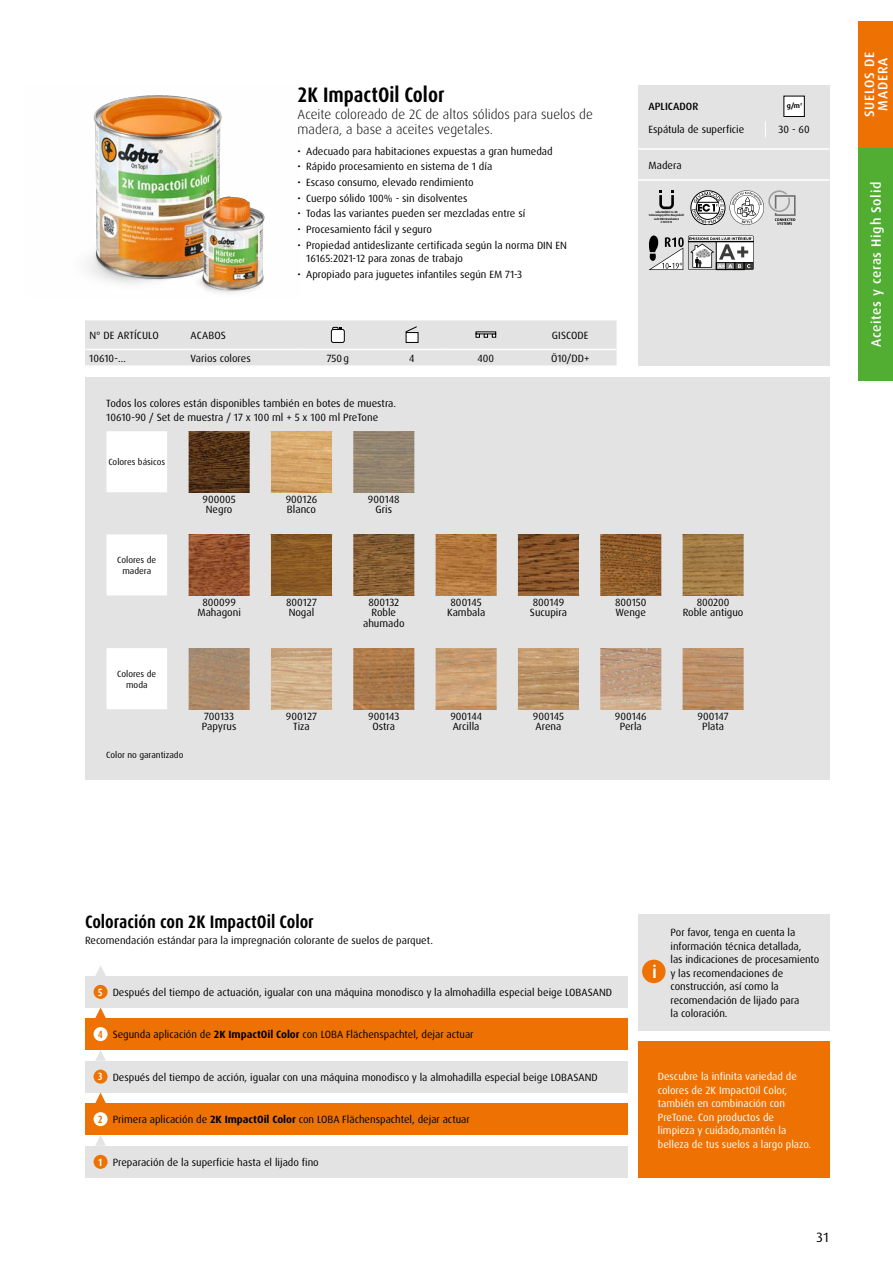
<style>
.page{position:relative;width:893px;height:1263px;background:#fff}
.page>*{position:absolute;margin:0;border:0;box-sizing:border-box;transform-origin:0 0}
.t1{font:700 condensed 21px "Dax Pro";color:#000}
.t2{font:700 condensed 18px "Dax Pro";color:#000}
.t3{font:700 condensed 17.55px "Dax Pro";color:#fff}
.t4{font:300 13.5px/15px "Dax Pro";color:#000}
.t5{font:500 13.5px/13.5px "Dax Pro";letter-spacing:.05em;color:#fff;text-align:center}
.t6{font:13.5px "Dax Pro";color:#000}
.t7{font:10.5px/10.5px "Dax Pro";color:#000}
.t8{font:10.5px/13.5px "Dax Pro";color:#fff}
.t9{font:500 10.5px "Dax Pro";color:#000}
.t10{font:700 condensed 10.5px "Dax Pro";color:#fff}
.t11{font:700 condensed 10.5px "Dax Pro";color:#ee7203}
.t12{font:9px/10.8px "Dax Pro";color:#000;text-align:center}
.t13{font:700 expanded 6.9px "Dax Pro";color:#000;scale:.9 1}
.t14{font:700 3px/3.4px "Dax Pro";color:#000;text-align:center;scale:.82 1}
.s1{font-size:5.7px}
.s2{font-weight:700}
</style>
<div class="page">
<div style="left:638px;top:914px;width:191px;height:117px;background:#e3e3e3"></div>
<div style="left:638px;top:1042px;width:191px;height:136px;background:#ee7203"></div>
<div style="left:85px;top:1146px;width:542px;height:31px;background:#e3e3e3"></div>
<div style="left:85px;top:1103px;width:542px;height:32px;background:#ee7203"></div>
<div style="left:85px;top:1061px;width:542px;height:31px;background:#e3e3e3"></div>
<div style="left:85px;top:1018px;width:542px;height:32px;background:#ee7203"></div>
<div style="left:85px;top:976px;width:542px;height:32px;background:#e3e3e3"></div>
<div style="left:94px;top:1112px;width:14px;height:14px;background:#fff;border-radius:50%"></div>
<div style="left:94px;top:1069px;width:14px;height:15px;background:#ee7203;border-radius:50%"></div>
<div style="left:94px;top:1155px;width:14px;height:14px;background:#ee7203;border-radius:50%"></div>
<div style="left:94px;top:985px;width:14px;height:14px;background:#ee7203;border-radius:50%"></div>
<div style="left:94px;top:1027px;width:14px;height:14px;background:#fff;border-radius:50%"></div>
<svg style="left:95px;top:1007px;width:11px;height:11px"></svg>
<svg style="left:95px;top:1050px;width:11px;height:11px"></svg>
<svg style="left:95px;top:966px;width:11px;height:10px"></svg>
<svg style="left:95px;top:1092px;width:11px;height:11px"></svg>
<svg style="left:95px;top:1135px;width:11px;height:11px"></svg>
<div style="left:642px;top:960px;width:24px;height:23px;background:#ee7203;border-radius:50%"></div>
<div style="left:858px;top:147px;width:35px;height:234px;background:#52ae32"></div>
<div style="left:858px;top:21px;width:35px;height:126px;background:#ee7203"></div>
<img style="left:87px;top:95px;width:178px;height:199px">
<div style="left:638px;top:85px;width:191px;height:238px;background:#e3e3e3"></div>
<div style="left:638px;top:319px;width:191px;height:46px;background:#e3e3e3"></div>
<svg style="left:85px;top:320px;width:532px;height:46px;background:#e2e2e2"></svg>
<div style="left:85px;top:378px;width:744px;height:402px;background:#e3e3e3"></div>
<svg style="left:106px;top:431px;width:61px;height:278px"></svg>
<img style="left:189px;top:431px;width:61px;height:61px">
<img style="left:271px;top:431px;width:61px;height:61px">
<img style="left:353px;top:431px;width:61px;height:61px">
<img style="left:189px;top:534px;width:61px;height:61px">
<img style="left:271px;top:534px;width:61px;height:61px">
<img style="left:353px;top:534px;width:61px;height:61px">
<img style="left:436px;top:534px;width:61px;height:61px">
<img style="left:518px;top:534px;width:61px;height:61px">
<img style="left:600px;top:534px;width:61px;height:61px">
<img style="left:683px;top:534px;width:61px;height:61px">
<img style="left:189px;top:648px;width:61px;height:61px">
<img style="left:271px;top:648px;width:61px;height:61px">
<img style="left:353px;top:648px;width:61px;height:61px">
<img style="left:436px;top:648px;width:61px;height:61px">
<img style="left:518px;top:648px;width:61px;height:61px">
<img style="left:600px;top:648px;width:61px;height:61px">
<img style="left:683px;top:648px;width:61px;height:61px">
<hr style="left:638px;top:148px;width:191px;height:2px;background:#fff">
<svg style="left:659px;top:190px;width:15px;height:19px"></svg>
<svg style="left:691px;top:190px;width:105px;height:35px"></svg>
<hr style="left:638px;top:179px;width:191px;height:2px;background:#fff">
<svg style="left:648px;top:235px;width:106px;height:35px"></svg>
<div style="left:784px;top:96px;width:20px;height:21px;background:#fff"></div>
<div style="left:783px;top:96px;width:22px;height:21px;border:1px solid #000"></div>
<h1 class="t1" style="left:298px;top:81px;width:148px">2K ImpactOil Color</h1>
<p class="t4" style="left:298px;top:107px;width:297px">Aceite coloreado de 2C de altos sólidos para suelos de madera, a base a aceites vegetales.</p>
<p class="t7" style="left:298px;top:146px;width:256px">• Adecuado para habitaciones expuestas a gran humedad</p>
<p class="t7" style="left:298px;top:162px;width:196px">• Rápido procesamiento en sistema de 1 día</p>
<p class="t7" style="left:298px;top:177px;width:177px">• Escaso consumo, elevado rendimiento</p>
<p class="t7" style="left:298px;top:193px;width:171px">• Cuerpo sólido 100% - sin disolventes</p>
<p class="t7" style="left:298px;top:208px;width:229px">• Todas las variantes pueden ser mezcladas entre sí</p>
<p class="t7" style="left:298px;top:224px;width:136px">• Procesamiento fácil y seguro</p>
<p class="t7" style="left:306px;top:238px;width:262px;line-height:13.5px;text-indent:-9px">• Propiedad antideslizante certificada según la norma DIN EN<br>16165:2021-12 para zonas de trabajo</p>
<p class="t7" style="left:298px;top:269px;width:226px">• Apropiado para juguetes infantiles según EM 71-3</p>
<p class="t7" style="left:89px;top:330px;width:71px">N° DE ARTÍCULO</p>
<p class="t7" style="left:191px;top:330px;width:37px">ACABOS</p>
<p class="t7" style="left:552px;top:330px;width:38px">GISCODE</p>
<p class="t7" style="left:89px;top:353px;width:38px">10610-…</p>
<p class="t7" style="left:191px;top:353px;width:62px">Varios colores</p>
<p class="t7" style="left:327px;top:353px;width:24px">750g</p>
<p class="t7" style="left:409px;top:353px;width:7px">4</p>
<p class="t7" style="left:478px;top:353px;width:18px">400</p>
<p class="t7" style="left:551px;top:353px;width:40px">Ö10/DD+</p>
<p class="t7" style="left:106px;top:397px;width:291px;line-height:13.5px">Todos los colores están disponibles también en botes de muestra.<br>10610-90 / Set de muestra / 17 x 100 ml + 5 x 100 ml PreTone</p>
<p class="t12" style="left:108px;top:457px;width:58px">Colores básicos</p>
<p class="t12" style="left:117px;top:555px;width:41px">Colores de madera</p>
<p class="t7" style="left:203px;top:494px;width:35px;text-align:center">900005<br>Negro</p>
<p class="t7" style="left:286px;top:494px;width:33px">900126<br>Blanco</p>
<p class="t7" style="left:368px;top:494px;width:33px;text-align:center">900148<br>Gris</p>
<p class="t9" style="left:648px;top:100px;width:51px">APLICADOR</p>
<p class="t13" style="left:787px;top:101px;width:19px">g/m<span class="s1">²</span></p>
<p class="t7" style="left:648px;top:124px;width:97px">Espátula de superficie</p>
<p class="t7" style="left:778px;top:124px;width:33px">30 - 60</p>
<p class="t7" style="left:648px;top:160px;width:35px">Madera</p>
<p class="t14" style="left:649px;top:210px;width:44px">Loba GmbH &amp; Co. KG<br>Emissionsgeprüftes Bauprodukt nach DIBt-Grundsätzen<br>Z-157.10-13</p>
<p class="t7" style="left:197px;top:597px;width:45px;text-align:center">800099<br>Mahagoni</p>
<p class="t7" style="left:286px;top:597px;width:32px">800127<br>Nogal</p>
<p class="t7" style="left:363px;top:597px;width:43px;text-align:center">800132<br>Roble ahumado</p>
<p class="t7" style="left:447px;top:597px;width:40px;text-align:center">800145<br>Kambala</p>
<p class="t7" style="left:530px;top:597px;width:39px">800149<br>Sucupira</p>
<p class="t7" style="left:615px;top:597px;width:33px">800150<br>Wenge</p>
<p class="t7" style="left:683px;top:597px;width:62px;text-align:center">800200<br>Roble antiguo</p>
<p class="t12" style="left:117px;top:668px;width:41px">Colores de moda</p>
<p class="t12" style="left:106px;top:750px;width:79px">Color no garantizado</p>
<p class="t7" style="left:202px;top:711px;width:36px">700133<br>Papyrus</p>
<p class="t7" style="left:286px;top:711px;width:33px;text-align:center">900127<br>Tiza</p>
<p class="t7" style="left:368px;top:711px;width:33px;text-align:center">900143<br>Ostra</p>
<p class="t7" style="left:450px;top:711px;width:33px">900144<br>Arcilla</p>
<p class="t7" style="left:533px;top:711px;width:33px">900145<br>Arena</p>
<p class="t7" style="left:615px;top:711px;width:33px;text-align:center">900146<br>Perla</p>
<p class="t7" style="left:697px;top:711px;width:33px;text-align:center">900147<br>Plata</p>
<p class="t5" style="left:863px;top:117px;width:67px;rotate:-90deg">SUELOS DE<br>MADERA</p>
<p class="t5" style="left:869px;top:347px;width:167px;rotate:-90deg">Aceites y ceras High Solid</p>
<h2 class="t2" style="left:85px;top:910px;width:230px">Coloración con 2K ImpactOil Color</h2>
<p class="t7" style="left:85px;top:935px;width:349px">Recomendación estándar para la impregnación colorante de suelos de parquet.</p>
<p class="t10" style="left:98px;top:985px;width:6px">5</p>
<p class="t11" style="left:98px;top:1027px;width:6px">4</p>
<p class="t7" style="left:113px;top:987px;width:501px">Después del tiempo de actuación, igualar con una máquina monodisco y la almohadilla especial beige LOBASAND</p>
<p class="t7" style="left:113px;top:1029px;width:362px">Segunda aplicación de <span class="s2">2K ImpactOil Color</span> con LOBA Flächenspachtel, dejar actuar</p>
<p class="t10" style="left:98px;top:1070px;width:6px">3</p>
<p class="t7" style="left:113px;top:1072px;width:487px">Después del tiempo de acción, igualar con una máquina monodisco y la almohadilla especial beige LOBASAND</p>
<p class="t11" style="left:98px;top:1112px;width:6px">2</p>
<p class="t7" style="left:113px;top:1114px;width:359px">Primera aplicación de <span class="s2">2K ImpactOil Color</span> con LOBA Flächenspachtel, dejar actuar</p>
<p class="t10" style="left:98px;top:1155px;width:6px">1</p>
<p class="t7" style="left:113px;top:1157px;width:208px">Preparación de la superficie hasta el lijado fino</p>
<h3 class="t3" style="left:652px;top:960px;width:6px">i</h3>
<p class="t7" style="left:671px;top:926px;width:150px;line-height:13.5px">Por favor, tenga en cuenta la información técnica detallada,<br>las indicaciones de procesamiento y las recomendaciones de construcción, así como la recomendación de lijado para<br>la coloración.</p>
<p class="t8" style="left:658px;top:1070px;width:155px">Descubre la infinita variedad de colores de 2K ImpactOil Color, también en combinación con<br>PreTone. Con productos de limpieza y cuidado,mantén la belleza de tus suelos a largo plazo.</p>
<p class="t6" style="left:816px;top:1228px;width:14px">31</p>
</div>
